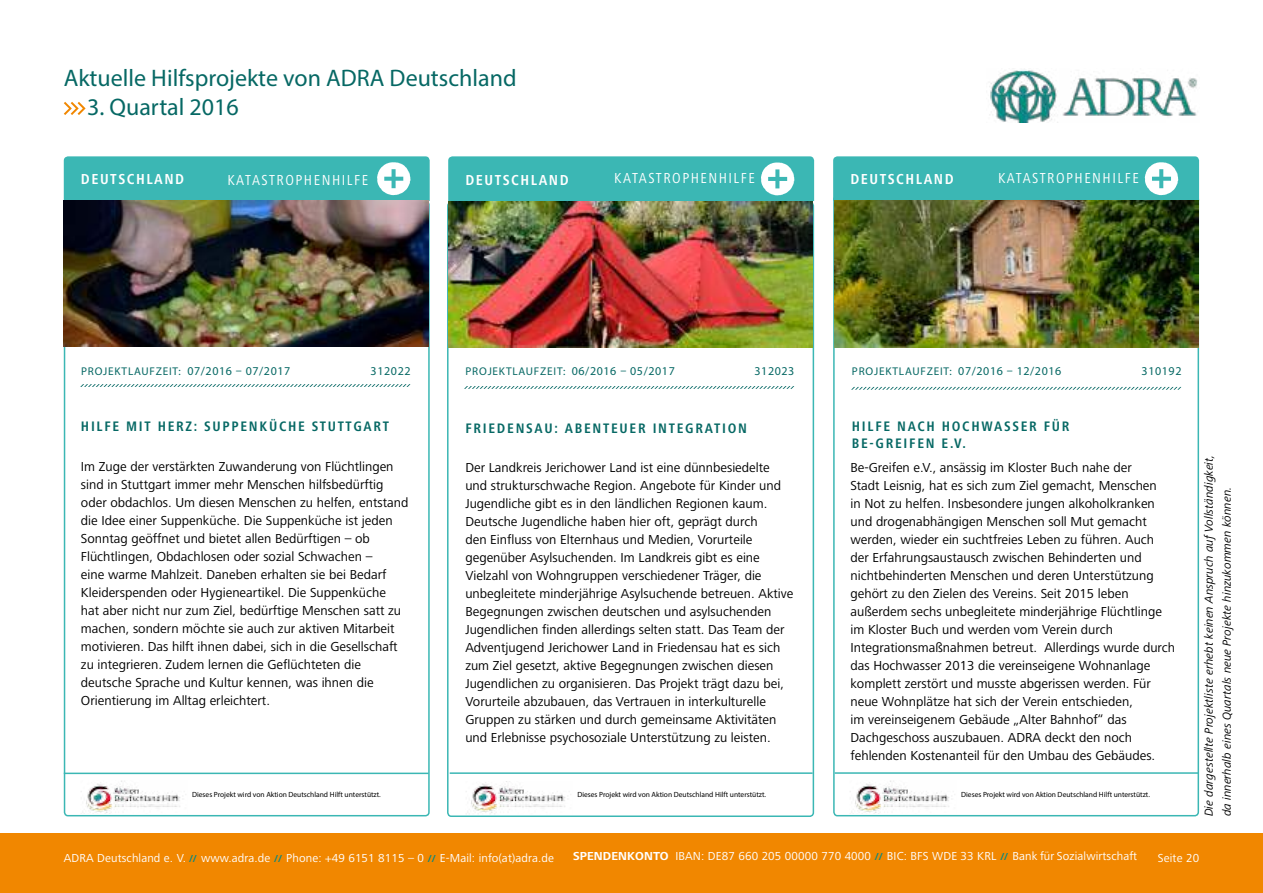
<style>
.page{position:relative;width:1263px;height:893px;background:#fff}
.page>*{position:absolute;margin:0;border:0;box-sizing:border-box;transform-origin:0 0}
.t1{font:24px "Myriad Pro";color:#066864}
.t2{font:condensed 15px "Frutiger Next LT";letter-spacing:.1em;color:#fff}
.t3{font:700 condensed 15px "Frutiger Next LT";letter-spacing:.1em;color:#fff}
.t4{font:700 condensed 14.25px/16.5px "Frutiger Next LT";letter-spacing:.12em;color:#066864}
.t5{font:13.5px/18px "Frutiger Next LT";color:#000}
.t6{font:12px "Frutiger Next LT";letter-spacing:.01em;color:#fff}
.t7{font:italic 12px/18px "Frutiger Next LT";color:#000}
.t8{font:12px "Myriad Pro";letter-spacing:.05em;color:#066864}
.t9{font:11.25px "Myriad Pro";letter-spacing:.07em;color:#066864}
.t10{font:7.5px "Myriad Pro";color:#000}
.s1{font-size:12px}
.s2{font-weight:700;font-size:10.5px;color:#008783}
.s3{font-weight:700}
</style>
<div class="page">
<svg style="left:64px;top:102px;width:22px;height:13px"></svg>
<div style="left:0;top:833px;width:1263px;height:60px;background:#f18700"></div>
<hr style="left:450px;top:772px;width:363px;height:2px;background:#3bb7b4">
<hr style="left:64px;top:773px;width:365px;height:1px;background:#3bb7b4">
<svg style="left:64px;top:156px;width:366px;height:45px;background:#45bab7"></svg>
<img style="left:81px;top:781px;width:99px;height:33px">
<img style="left:850px;top:781px;width:99px;height:33px">
<hr style="left:835px;top:772px;width:363px;height:2px;background:#3bb7b4">
<img style="left:989px;top:69px;width:208px;height:53px">
<svg style="left:851px;top:387px;width:330px;height:3px"></svg>
<img style="left:466px;top:781px;width:99px;height:33px">
<svg style="left:464px;top:386px;width:330px;height:3px"></svg>
<svg style="left:448px;top:156px;width:366px;height:45px;background:#45bab7"></svg>
<svg style="left:833px;top:156px;width:366px;height:45px;background:#45bab8"></svg>
<img style="left:834px;top:200px;width:365px;height:147px">
<img style="left:448px;top:201px;width:365px;height:146px">
<img style="left:64px;top:200px;width:365px;height:146px">
<svg style="left:80px;top:384px;width:330px;height:3px"></svg>
<h1 class="t1" style="left:64px;top:63px;width:454px">Aktuelle Hilfsprojekte von ADRA Deutschland</h1>
<h1 class="t1" style="left:87px;top:92px;width:153px">3. Quartal 2016</h1>
<p class="t3" style="left:81px;top:170px;width:105px">DEUTSCHLAND</p>
<p class="t2" style="left:227px;top:171px;width:142px">KATASTROPHENHILFE</p>
<p class="t3" style="left:465px;top:171px;width:105px">DEUTSCHLAND</p>
<p class="t2" style="left:614px;top:170px;width:142px">KATASTROPHENHILFE</p>
<p class="t3" style="left:850px;top:171px;width:105px">DEUTSCHLAND</p>
<p class="t2" style="left:998px;top:170px;width:142px">KATASTROPHENHILFE</p>
<p class="t9" style="left:81px;top:364px;width:211px">PROJEKTLAUFZEIT: <span class="s1">07/2016 – 07/2017</span></p>
<p class="t8" style="left:371px;top:363px;width:41px">312022</p>
<p class="t9" style="left:465px;top:364px;width:211px">PROJEKTLAUFZEIT: <span class="s1">06/2016 – 05/2017</span></p>
<p class="t8" style="left:754px;top:363px;width:41px">312023</p>
<p class="t9" style="left:852px;top:364px;width:211px">PROJEKTLAUFZEIT: <span class="s1">07/2016 – 12/2016</span></p>
<p class="t8" style="left:1141px;top:363px;width:41px">310192</p>
<p class="t4" style="left:81px;top:418px;width:310px">HILFE MIT HERZ: SUPPENKÜCHE STUTTGART</p>
<p class="t5" style="left:81px;top:458px;width:329px">Im Zuge der verstärkten Zuwanderung von Flüchtlingen sind in Stuttgart immer mehr Menschen hilfsbedürftig oder obdachlos. Um diesen Menschen zu helfen, entstand die Idee einer Suppenküche. Die Suppenküche ist jeden Sonntag geöffnet und bietet allen Bedürftigen – ob Flüchtlingen, Obdachlosen oder sozial Schwachen –<br>eine warme Mahlzeit. Daneben erhalten sie bei Bedarf Kleiderspenden oder Hygieneartikel. Die Suppenküche<br>hat aber nicht nur zum Ziel, bedürftige Menschen satt zu machen, sondern möchte sie auch zur aktiven Mitarbeit motivieren. Das hilft ihnen dabei, sich in die Gesellschaft zu integrieren. Zudem lernen die Geflüchteten die deutsche Sprache und Kultur kennen, was ihnen die Orientierung im Alltag erleichtert.</p>
<p class="t10" style="left:192px;top:789px;width:190px">Dieses Projekt wird von Aktion Deutschland Hilft unterstützt.</p>
<p class="t4" style="left:465px;top:420px;width:283px">FRIEDENSAU: ABENTEUER INTEGRATION</p>
<p class="t5" style="left:465px;top:458px;width:330px">Der Landkreis Jerichower Land ist eine dünnbesiedelte und strukturschwache Region. Angebote für Kinder und Jugendliche gibt es in den ländlichen Regionen kaum.<br>Deutsche Jugendliche haben hier oft, geprägt durch<br>den Einfluss von Elternhaus und Medien, Vorurteile gegenüber Asylsuchenden. Im Landkreis gibt es eine Vielzahl von Wohngruppen verschiedener Träger, die unbegleitete minderjährige Asylsuchende betreuen. Aktive Begegnungen zwischen deutschen und asylsuchenden Jugendlichen finden allerdings selten statt. Das Team der Adventjugend Jerichower Land in Friedensau hat es sich zum Ziel gesetzt, aktive Begegnungen zwischen diesen Jugendlichen zu organisieren. Das Projekt trägt dazu bei, Vorurteile abzubauen, das Vertrauen in interkulturelle Gruppen zu stärken und durch gemeinsame Aktivitäten und Erlebnisse psychosoziale Unterstützung zu leisten.</p>
<p class="t10" style="left:577px;top:790px;width:190px">Dieses Projekt wird von Aktion Deutschland Hilft unterstützt.</p>
<p class="t4" style="left:852px;top:418px;width:219px">HILFE NACH HOCHWASSER FÜR<br>BE-GREIFEN E.V.</p>
<p class="t5" style="left:850px;top:458px;width:326px">Be-Greifen e.V., ansässig im Kloster Buch nahe der<br>Stadt Leisnig, hat es sich zum Ziel gemacht, Menschen<br>in Not zu helfen. Insbesondere jungen alkoholkranken und drogenabhängigen Menschen soll Mut gemacht werden, wieder ein suchtfreies Leben zu führen. Auch der Erfahrungsaustausch zwischen Behinderten und nichtbehinderten Menschen und deren Unterstützung gehört zu den Zielen des Vereins. Seit 2015 leben außerdem sechs unbegleitete minderjährige Flüchtlinge im Kloster Buch und werden vom Verein durch Integrationsmaßnahmen betreut. Allerdings wurde durch das Hochwasser 2013 die vereinseigene Wohnanlage komplett zerstört und musste abgerissen werden. Für neue Wohnplätze hat sich der Verein entschieden,<br>im vereinseigenem Gebäude „Alter Bahnhof“ das Dachgeschoss auszubauen. ADRA deckt den noch fehlenden Kostenanteil für den Umbau des Gebäudes.</p>
<p class="t10" style="left:961px;top:789px;width:190px">Dieses Projekt wird von Aktion Deutschland Hilft unterstützt.</p>
<p class="t7" style="left:1200px;top:816px;width:364px;rotate:-90deg">Die dargestellte Projektliste erhebt keinen Anspruch auf Vollständigkeit, da innerhalb eines Quartals neue Projekte hinzukommen können.</p>
<p class="t6" style="left:64px;top:851px;width:492px">ADRA Deutschland e. V. <span class="s2">//</span> www.adra.de <span class="s2">//</span> Phone: +49 6151 8115 – 0 <span class="s2">//</span> E-Mail: info(at)adra.de</p>
<p class="t6" style="left:573px;top:850px;width:566px"><span class="s3">SPENDENKONTO</span> IBAN: DE87 660 205 00000 770 4000 <span class="s2">//</span> BIC: BFS WDE 33 KRL <span class="s2">//</span> Bank für Sozialwirtschaft</p>
<p class="t6" style="left:1158px;top:851px;width:43px">Seite 20</p>
</div>
